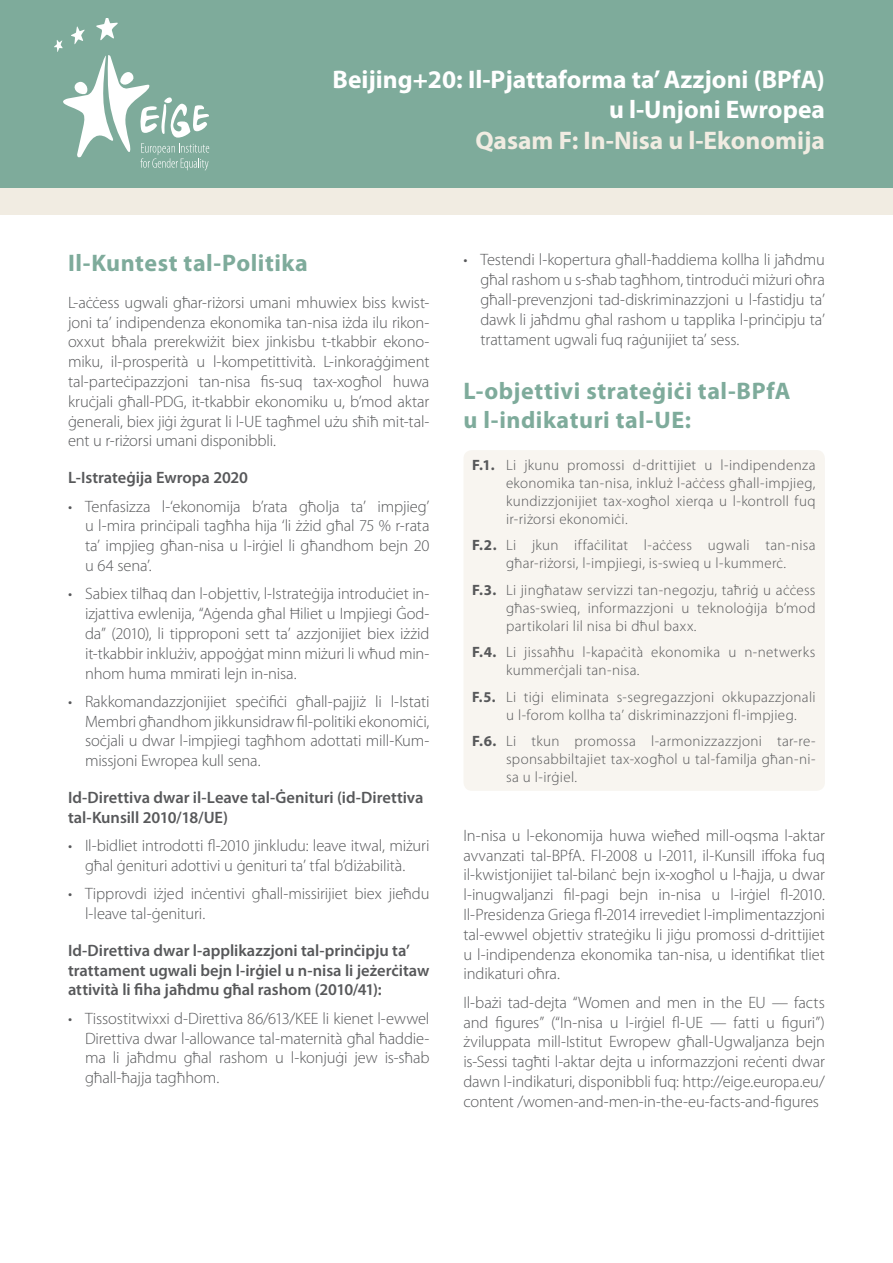
<style>
.page{position:relative;width:893px;height:1263px;background:#fff}
.page>*{position:absolute;margin:0;border:0;box-sizing:border-box;transform-origin:0 0}
.Main_1{font:700 25.5px/30.6px "Myriad Pro";color:#fff;text-align:right}
.Main_2{font:700 25.5px "Myriad Pro";color:#f1ece2}
.Title_1{font:700 24px/28.8px "Myriad Pro";letter-spacing:.02em;color:#7eab9b}
.Body_Text{font:300 16.5px/19.8px "Myriad Pro";letter-spacing:-.01em;color:#57585a;text-align:justify}
.Subtitle{font:600 16.5px/19.8px "Myriad Pro";letter-spacing:-.005em;color:#57585a}
.Body_Text_2{font:300 15px/18px "Myriad Pro";letter-spacing:.02em;color:#57585a;text-align:justify}
.s1{font-weight:700}
</style>
<div class="page">
<div style="left:463px;top:450px;width:362px;height:341px;background:#f8f5f0;border-radius:9px"></div>
<div style="left:0;top:0;width:893px;height:215px;background:#f1ece2"></div>
<div style="left:0;top:0;width:893px;height:187px;background:#7eab9b"></div>
<svg style="left:54px;top:18px;width:155px;height:153px"></svg>
<p class="Main_1" style="left:332px;top:63px;width:494px">Beijing+20: Il-Pjattaforma ta’ Azzjoni (BPfA) u l-Unjoni Ewropea</p>
<p class="Main_2" style="left:475px;top:124px;width:351px">Qasam F: In-Nisa u l-Ekonomija</p>
<p class="Title_1" style="left:68px;top:248px;width:241px">Il-Kuntest tal-Politika</p>
<p class="Body_Text" style="left:68px;top:293px;width:363px">L-aċċess ugwali għar-riżorsi umani mhuwiex biss kwist&shy;joni ta’ indipendenza ekonomika tan-nisa iżda ilu rikon&shy;oxxut bħala prerekwiżit biex jinkisbu t-tkabbir ekono&shy;miku, il-prosperità u l-kompetittività. L-inkoraġġiment tal-parteċipazzjoni tan-nisa fis-suq tax-xogħol huwa kruċjali għall-PDG, it-tkabbir ekonomiku u, b’mod aktar ġenerali, biex jiġi żgurat li l-UE tagħmel użu sħiħ mit-tal&shy;ent u r-riżorsi umani disponibbli.</p>
<p class="Subtitle" style="left:68px;top:468px;width:182px">L-Istrateġija Ewropa 2020</p>
<p class="Body_Text" style="left:85px;top:496px;width:346px;text-indent:-17px">• Tenfasizza l-‘ekonomija b’rata għolja ta’ impjieg’ u l-mira prinċipali tagħha hija ‘li żżid għal 75 % r-rata ta’ impjieg għan-nisa u l-irġiel li għandhom bejn 20 u 64 sena’.</p>
<p class="Body_Text" style="left:85px;top:584px;width:346px;text-indent:-17px">• Sabiex tilħaq dan l-objettiv, l-Istrateġija introduċiet in&shy;izjattiva ewlenija, “Aġenda għal Ħiliet u Impjiegi Ġod&shy;da” (2010), li tipproponi sett ta’ azzjonijiet biex iżżid it-tkabbir inklużiv, appoġġat minn miżuri li wħud min&shy;nhom huma mmirati lejn in-nisa.</p>
<p class="Body_Text" style="left:85px;top:692px;width:346px;text-indent:-17px">• Rakkomandazzjonijiet speċifiċi għall-pajjiż li l-Istati Membri għandhom jikkunsidraw fil-politiki ekonomiċi, soċjali u dwar l-impjiegi tagħhom adottati mill-Kum&shy;missjoni Ewropea kull sena.</p>
<p class="Subtitle" style="left:68px;top:788px;width:357px">Id-Direttiva dwar il-Leave tal-Ġenituri (id-Direttiva tal-Kunsill 2010/18/UE)</p>
<p class="Body_Text" style="left:68px;top:836px;width:363px;text-align:center">• Il-bidliet introdotti fl-2010 jinkludu: leave itwal, miżuri għal ġenituri adottivi u ġenituri ta’ tfal b’diżabilità.</p>
<p class="Body_Text" style="left:85px;top:884px;width:346px;text-indent:-17px">• Tipprovdi iżjed inċentivi għall-missirijiet biex jieħdu l-leave tal-ġenituri.</p>
<p class="Subtitle" style="left:68px;top:941px;width:363px">Id-Direttiva dwar l-applikazzjoni tal-prinċipju ta’ trattament ugwali bejn l-irġiel u n-nisa li jeżerċitaw attività li fiha jaħdmu għal rashom (2010/41):</p>
<p class="Body_Text" style="left:85px;top:1009px;width:346px;text-indent:-17px">• Tissostitwixxi d-Direttiva 86/613/KEE li kienet l-ewwel Direttiva dwar l-allowance tal-maternità għal ħaddie&shy;ma li jaħdmu għal rashom u l-konjuġi jew is-sħab għall-ħajja tagħhom.</p>
<p class="Body_Text" style="left:480px;top:250px;width:346px;text-indent:-17px">• Testendi l-kopertura għall-ħaddiema kollha li jaħdmu għal rashom u s-sħab tagħhom, tintroduċi miżuri oħra għall-prevenzjoni tad-diskriminazzjoni u l-fastidju ta’ dawk li jaħdmu għal rashom u tapplika l-prinċipju ta’ trattament ugwali fuq raġunijiet ta’ sess.</p>
<p class="Title_1" style="left:463px;top:376px;width:329px">L-objettivi strateġiċi tal-BPfA u l-indikaturi tal-UE:</p>
<p class="Body_Text_2" style="left:506px;top:456px;width:311px;text-indent:-34px"><span class="s1">F.1.</span> Li jkunu promossi d-drittijiet u l-indipendenza ekonomika tan-nisa, inkluż l-aċċess għall-impjieg, kundizzjonijiet tax-xogħol xierqa u l-kontroll fuq ir-riżorsi ekonomiċi.</p>
<p class="Body_Text_2" style="left:472px;top:537px;width:345px;text-align:center"><span class="s1">F.2.</span> Li jkun iffaċilitat l-aċċess ugwali tan-nisa għar-riżorsi, l-impjiegi, is-swieq u l-kummerċ.</p>
<p class="Body_Text_2" style="left:506px;top:581px;width:311px;text-indent:-34px"><span class="s1">F.3.</span> Li jingħataw servizzi tan-negozju, taħriġ u aċċess għas-swieq, informazzjoni u teknoloġija b’mod partikolari lil nisa bi dħul baxx.</p>
<p class="Body_Text_2" style="left:506px;top:644px;width:311px;text-indent:-34px"><span class="s1">F.4.</span> Li jissaħħu l-kapaċità ekonomika u n-netwerks kummerċjali tan-nisa.</p>
<p class="Body_Text_2" style="left:506px;top:688px;width:311px;text-indent:-34px"><span class="s1">F.5.</span> Li tiġi eliminata s-segregazzjoni okkupazzjonali u l-forom kollha ta’ diskriminazzjoni fl-impjieg.</p>
<p class="Body_Text_2" style="left:506px;top:733px;width:311px;text-indent:-34px"><span class="s1">F.6.</span> Li tkun promossa l-armonizzazzjoni tar-re&shy;sponsabbiltajiet tax-xogħol u tal-familja għan-ni&shy;sa u l-irġiel.</p>
<p class="Body_Text" style="left:463px;top:826px;width:363px">In-nisa u l-ekonomija huwa wieħed mill-oqsma l-aktar avvanzati tal-BPfA. Fl-2008 u l-2011, il-Kunsill iffoka fuq il-kwistjonijiet tal-bilanċ bejn ix-xogħol u l-ħajja, u dwar l-inugwaljanzi fil-pagi bejn in-nisa u l-irġiel fl-2010.<br>Il-Presidenza Griega fl-2014 irrevediet l-implimentazzjoni tal-ewwel objettiv strateġiku li jiġu promossi d-drittijiet u l-indipendenza ekonomika tan-nisa, u identifikat tliet indikaturi oħra.</p>
<p class="Body_Text" style="left:463px;top:992px;width:363px">Il-bażi tad-dejta “Women and men in the EU — facts and figures” (“In-nisa u l-irġiel fl-UE — fatti u figuri”) żviluppata mill-Istitut Ewropew għall-Ugwaljanza bejn is-Sessi tagħti l-aktar dejta u informazzjoni reċenti dwar dawn l-indikaturi, disponibbli fuq: http://eige.europa.eu/ content /women-and-men-in-the-eu-facts-and-figures</p>
</div>
